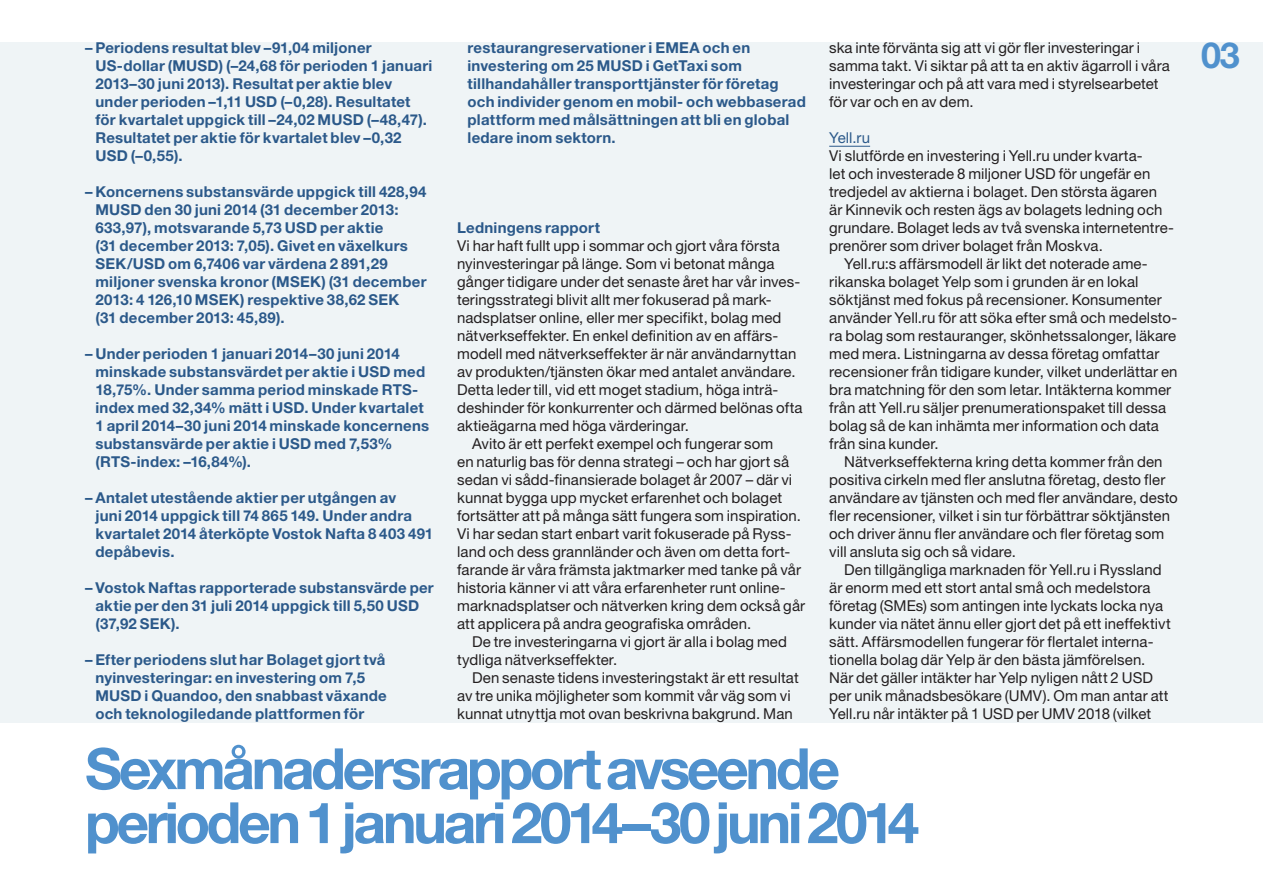
<style>
.page{position:relative;width:1263px;height:893px;background:#fff}
.page>*{position:absolute;margin:0;border:0;box-sizing:border-box;transform-origin:0 0}
.t1{font:700 57px/54px "Helvetica Neue LT Std";letter-spacing:-.06em;color:#5091cd}
.t2{font:700 36px "Helvetica Neue LT Std";color:#5091cd}
.t3{font:15px/18px "Helvetica Neue LT Std";letter-spacing:.005em;color:#231f20}
.t4{font:700 15px/18px "Helvetica Neue LT Std";letter-spacing:.015em;color:#2b598a}
.t5{font:15px "Helvetica Neue LT Std";letter-spacing:.005em;color:#2b598a}
</style>
<div class="page">
<div style="left:0;top:43px;width:1263px;height:680px;background:#eff4f6"></div>
<hr style="left:829px;top:146px;width:41px;height:1px;background:#2b598a">
<p class="t3" style="left:829px;top:39px;width:342px">ska inte förvänta sig att vi gör fler investeringar i samma takt. Vi siktar på att ta en aktiv ägarroll i våra investeringar och på att vara med i styrelsearbetet för var och en av dem.</p>
<p class="t5" style="left:829px;top:129px;width:42px">Yell.ru</p>
<p class="t3" style="left:829px;top:147px;width:315px">Vi slutförde en investering i Yell.ru under kvarta-</p>
<p class="t3" style="left:829px;top:165px;width:323px">let och investerade 8 miljoner USD för ungefär en</p>
<p class="t3" style="left:829px;top:183px;width:329px">tredjedel av aktierna i bolaget. Den största ägaren</p>
<p class="t3" style="left:829px;top:201px;width:335px">är Kinnevik och resten ägs av bolagets ledning och</p>
<p class="t3" style="left:829px;top:219px;width:346px">grundare. Bolaget leds av två svenska internetentre-</p>
<p class="t3" style="left:829px;top:237px;width:275px">prenörer som driver bolaget från Moskva.</p>
<p class="t3" style="left:844px;top:255px;width:305px">Yell.ru:s affärsmodell är likt det noterade ame-</p>
<p class="t3" style="left:829px;top:273px;width:311px">rikanska bolaget Yelp som i grunden är en lokal</p>
<p class="t3" style="left:829px;top:291px;width:334px">söktjänst med fokus på recensioner. Konsumenter</p>
<p class="t3" style="left:829px;top:309px;width:350px">använder Yell.ru för att söka efter små och medelsto-</p>
<p class="t3" style="left:829px;top:327px;width:349px">ra bolag som restauranger, skönhetssalonger, läkare</p>
<p class="t3" style="left:829px;top:345px;width:332px">med mera. Listningarna av dessa företag omfattar</p>
<p class="t3" style="left:829px;top:363px;width:350px">recensioner från tidigare kunder, vilket underlättar en</p>
<p class="t3" style="left:829px;top:381px;width:344px">bra matchning för den som letar. Intäkterna kommer</p>
<p class="t3" style="left:829px;top:399px;width:339px">från att Yell.ru säljer prenumerationspaket till dessa</p>
<p class="t3" style="left:829px;top:417px;width:331px">bolag så de kan inhämta mer information och data</p>
<p class="t3" style="left:829px;top:435px;width:111px">från sina kunder.</p>
<p class="t3" style="left:844px;top:453px;width:320px">Nätverkseffekterna kring detta kommer från den</p>
<p class="t3" style="left:829px;top:471px;width:338px">positiva cirkeln med fler anslutna företag, desto fler</p>
<p class="t3" style="left:829px;top:489px;width:350px">användare av tjänsten och med fler användare, desto</p>
<p class="t3" style="left:829px;top:507px;width:342px">fler recensioner, vilket i sin tur förbättrar söktjänsten</p>
<p class="t3" style="left:829px;top:525px;width:336px">och driver ännu fler användare och fler företag som</p>
<p class="t3" style="left:829px;top:543px;width:188px">vill ansluta sig och så vidare.</p>
<p class="t3" style="left:844px;top:561px;width:319px">Den tillgängliga marknaden för Yell.ru i Ryssland</p>
<p class="t3" style="left:829px;top:579px;width:323px">är enorm med ett stort antal små och medelstora</p>
<p class="t3" style="left:829px;top:597px;width:335px">företag (SMEs) som antingen inte lyckats locka nya</p>
<p class="t3" style="left:829px;top:615px;width:343px">kunder via nätet ännu eller gjort det på ett ineffektivt</p>
<p class="t3" style="left:829px;top:633px;width:326px">sätt. Affärsmodellen fungerar för flertalet interna-</p>
<p class="t3" style="left:829px;top:651px;width:318px">tionella bolag där Yelp är den bästa jämförelsen.</p>
<p class="t3" style="left:829px;top:669px;width:325px">När det gäller intäkter har Yelp nyligen nått 2 USD</p>
<p class="t3" style="left:829px;top:687px;width:341px">per unik månadsbesökare (UMV). Om man antar att</p>
<p class="t3" style="left:829px;top:705px;width:324px">Yell.ru når intäkter på 1 USD per UMV 2018 (vilket</p>
<h1 class="t1" style="left:85px;top:740px;width:836px">Sexmånadersrapport avseende perioden 1 januari 2014–30 juni 2014</h1>
<p class="t4" style="left:95px;top:39px;width:338px;text-indent:-10px">– Periodens resultat blev –91,04 miljoner US-dollar (MUSD) (–24,68 för perioden 1 januari 2013–30 juni 2013). Resultat per aktie blev under perioden –1,11 USD (–0,28). Resultatet för kvartalet uppgick till –24,02 MUSD (–48,47).<br>Resultatet per aktie för kvartalet blev –0,32<br>USD (–0,55).</p>
<p class="t4" style="left:95px;top:183px;width:333px;text-indent:-10px">– Koncernens substansvärde uppgick till 428,94<br>MUSD den 30 juni 2014 (31 december 2013:<br>633,97), motsvarande 5,73 USD per aktie<br>(31 december 2013: 7,05). Givet en växelkurs SEK/USD om 6,7406 var värdena 2 891,29 miljoner svenska kronor (MSEK) (31 december 2013: 4 126,10 MSEK) respektive 38,62 SEK<br>(31 december 2013: 45,89).</p>
<p class="t4" style="left:95px;top:345px;width:335px;text-indent:-10px">– Under perioden 1 januari 2014–30 juni 2014 minskade substansvärdet per aktie i USD med 18,75%. Under samma period minskade RTS&shy;index med 32,34% mätt i USD. Under kvartalet 1 april 2014–30 juni 2014 minskade koncernens substansvärde per aktie i USD med 7,53% (RTS-index: –16,84%).</p>
<p class="t4" style="left:95px;top:489px;width:339px;text-indent:-10px">– Antalet utestående aktier per utgången av<br>juni 2014 uppgick till 74 865 149. Under andra kvartalet 2014 återköpte Vostok Nafta 8 403 491 depåbevis.</p>
<p class="t4" style="left:95px;top:579px;width:340px;text-indent:-10px">– Vostok Naftas rapporterade substansvärde per aktie per den 31 juli 2014 uppgick till 5,50 USD (37,92 SEK).</p>
<p class="t4" style="left:95px;top:651px;width:293px;text-indent:-10px">– Efter periodens slut har Bolaget gjort två nyinvesteringar: en investering om 7,5<br>MUSD i Quandoo, den snabbast växande och teknologiledande plattformen för</p>
<p class="t4" style="left:468px;top:39px;width:340px">restaurangreservationer i EMEA och en investering om 25 MUSD i GetTaxi som tillhandahåller transporttjänster för företag och individer genom en mobil- och webbaserad plattform med målsättningen att bli en global ledare inom sektorn.</p>
<p class="t4" style="left:457px;top:219px;width:144px">Ledningens rapport</p>
<p class="t3" style="left:457px;top:237px;width:324px">Vi har haft fullt upp i sommar och gjort våra första</p>
<p class="t3" style="left:457px;top:255px;width:319px">nyinvesteringar på länge. Som vi betonat många</p>
<p class="t3" style="left:457px;top:273px;width:345px">gånger tidigare under det senaste året har vår inves-</p>
<p class="t3" style="left:457px;top:291px;width:316px">teringsstrategi blivit allt mer fokuserad på mark-</p>
<p class="t3" style="left:457px;top:309px;width:326px">nadsplatser online, eller mer specifikt, bolag med</p>
<p class="t3" style="left:457px;top:327px;width:323px">nätverkseffekter. En enkel definition av en affärs-</p>
<p class="t3" style="left:457px;top:345px;width:341px">modell med nätverkseffekter är när användarnyttan</p>
<p class="t3" style="left:457px;top:363px;width:340px">av produkten/tjänsten ökar med antalet användare.</p>
<p class="t3" style="left:457px;top:381px;width:323px">Detta leder till, vid ett moget stadium, höga inträ-</p>
<p class="t3" style="left:457px;top:399px;width:347px">deshinder för konkurrenter och därmed belönas ofta</p>
<p class="t3" style="left:457px;top:417px;width:233px">aktieägarna med höga värderingar.</p>
<p class="t3" style="left:472px;top:435px;width:303px">Avito är ett perfekt exempel och fungerar som</p>
<p class="t3" style="left:457px;top:453px;width:334px">en naturlig bas för denna strategi – och har gjort så</p>
<p class="t3" style="left:457px;top:471px;width:337px">sedan vi sådd-finansierade bolaget år 2007 – där vi</p>
<p class="t3" style="left:457px;top:489px;width:327px">kunnat bygga upp mycket erfarenhet och bolaget</p>
<p class="t3" style="left:457px;top:507px;width:345px">fortsätter att på många sätt fungera som inspiration.</p>
<p class="t3" style="left:457px;top:525px;width:336px">Vi har sedan start enbart varit fokuserade på Ryss-</p>
<p class="t3" style="left:457px;top:543px;width:335px">land och dess grannländer och även om detta fort-</p>
<p class="t3" style="left:457px;top:561px;width:345px">farande är våra främsta jaktmarker med tanke på vår</p>
<p class="t3" style="left:457px;top:579px;width:330px">historia känner vi att våra erfarenheter runt online-</p>
<p class="t3" style="left:457px;top:597px;width:350px">marknadsplatser och nätverken kring dem också går</p>
<p class="t3" style="left:457px;top:615px;width:296px">att applicera på andra geografiska områden.</p>
<p class="t3" style="left:472px;top:633px;width:316px">De tre investeringarna vi gjort är alla i bolag med</p>
<p class="t3" style="left:457px;top:651px;width:162px">tydliga nätverkseffekter.</p>
<p class="t3" style="left:472px;top:669px;width:328px">Den senaste tidens investeringstakt är ett resultat</p>
<p class="t3" style="left:457px;top:687px;width:335px">av tre unika möjligheter som kommit vår väg som vi</p>
<p class="t3" style="left:457px;top:705px;width:337px">kunnat utnyttja mot ovan beskrivna bakgrund. Man</p>
<h2 class="t2" style="left:1201px;top:33px;width:40px">03</h2>
</div>
